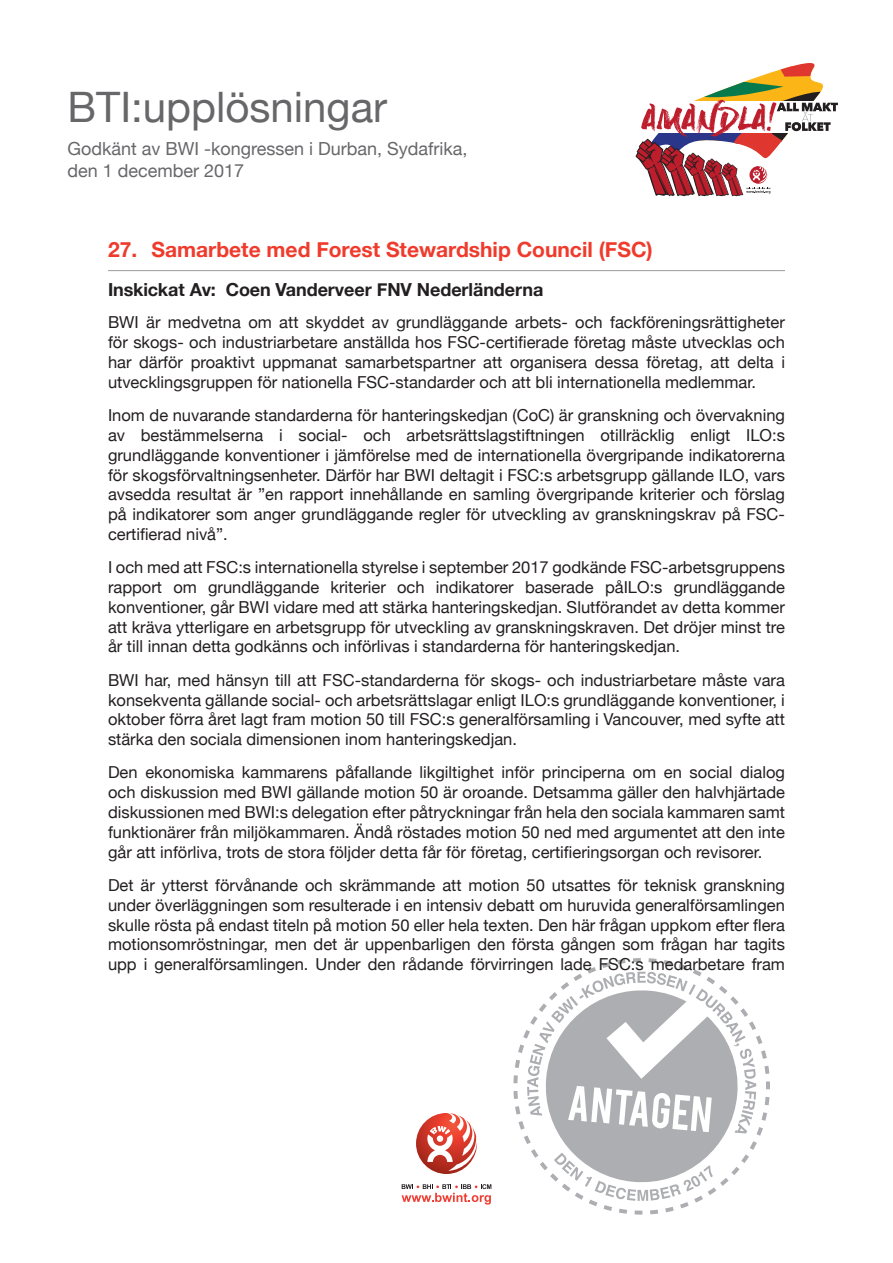
<style>
.page{position:relative;width:893px;height:1263px;background:#fff}
.page>*{position:absolute;margin:0;border:0;box-sizing:border-box;transform-origin:0 0}
.Title1{font:42px "Helvetica Neue";color:#67676a}
.reso_title{font:700 21px "Helvetica Neue";color:#ef3b2c}
.subtitle-2{font:18px/21.6px "Helvetica Neue";color:#67676a}
.submitted_by{font:700 18px "Helvetica Neue";letter-spacing:-.005em;color:#231f20}
.body{font:16.5px/19.8px "Helvetica Neue";color:#231f20;text-align:justify}
</style>
<div class="page">
<svg style="left:513px;top:958px;width:257px;height:256px"></svg>
<svg style="left:527px;top:972px;width:229px;height:229px"></svg>
<svg style="left:416px;top:1113px;width:62px;height:61px"></svg>
<svg style="left:402px;top:1184px;width:89px;height:20px"></svg>
<svg style="left:636px;top:63px;width:202px;height:133px"></svg>
<hr style="left:108px;top:270px;width:677px;height:1px;background:#999b9e">
<p class="Title1" style="left:68px;top:77px;width:321px">BTI:upplösningar</p>
<p class="subtitle-2" style="left:68px;top:139px;width:402px">Godkänt av BWI -kongressen i Durban, Sydafrika, den 1 december 2017</p>
<p class="reso_title" style="left:108px;top:233px;width:546px">27. Samarbete med Forest Stewardship Council (FSC)</p>
<p class="submitted_by" style="left:108px;top:275px;width:437px">Inskickat Av: Coen Vanderveer FNV Nederländerna</p>
<p class="body" style="left:108px;top:314px;width:678px">BWI är medvetna om att skyddet av grundläggande arbets- och fackföreningsrättigheter för skogs- och industriarbetare anställda hos FSC-certifierade företag måste utvecklas och har därför proaktivt uppmanat samarbetspartner att organisera dessa företag, att delta i utvecklingsgruppen för nationella FSC-standarder och att bli internationella medlemmar.</p>
<p class="body" style="left:108px;top:406px;width:678px">Inom de nuvarande standarderna för hanteringskedjan (CoC) är granskning och övervakning av bestämmelserna i social- och arbetsrättslagstiftningen otillräcklig enligt ILO:s grundläggande konventioner i jämförelse med de internationella övergripande indikatorerna för skogsförvaltningsenheter. Därför har BWI deltagit i FSC:s arbetsgrupp gällande ILO, vars avsedda resultat är ”en rapport innehållande en samling övergripande kriterier och förslag på indikatorer som anger grundläggande regler för utveckling av granskningskrav på FSC&shy;certifierad nivå”.</p>
<p class="body" style="left:108px;top:558px;width:678px">I och med att FSC:s internationella styrelse i september 2017 godkände FSC-arbetsgruppens rapport om grundläggande kriterier och indikatorer baserade på ILO:s grundläggande konventioner, går BWI vidare med att stärka hanteringskedjan. Slutförandet av detta kommer att kräva ytterligare en arbetsgrupp för utveckling av granskningskraven. Det dröjer minst tre år till innan detta godkänns och införlivas i standarderna för hanteringskedjan.</p>
<p class="body" style="left:108px;top:671px;width:678px">BWI har, med hänsyn till att FSC-standarderna för skogs- och industriarbetare måste vara konsekventa gällande social- och arbetsrättslagar enligt ILO:s grundläggande konventioner, i oktober förra året lagt fram motion 50 till FSC:s generalförsamling i Vancouver, med syfte att stärka den sociala dimensionen inom hanteringskedjan.</p>
<p class="body" style="left:108px;top:764px;width:678px">Den ekonomiska kammarens påfallande likgiltighet inför principerna om en social dialog och diskussion med BWI gällande motion 50 är oroande. Detsamma gäller den halvhjärtade diskussionen med BWI:s delegation efter påtryckningar från hela den sociala kammaren samt funktionärer från miljökammaren. Ändå röstades motion 50 ned med argumentet att den inte går att införliva, trots de stora följder detta får för företag, certifieringsorgan och revisorer.</p>
<p class="body" style="left:108px;top:876px;width:678px">Det är ytterst förvånande och skrämmande att motion 50 utsattes för teknisk granskning under överläggningen som resulterade i en intensiv debatt om huruvida generalförsamlingen skulle rösta på endast titeln på motion 50 eller hela texten. Den här frågan uppkom efter flera motionsomröstningar, men det är uppenbarligen den första gången som frågan har tagits upp i generalförsamlingen. Under den rådande förvirringen lade FSC:s medarbetare fram</p>
</div>
